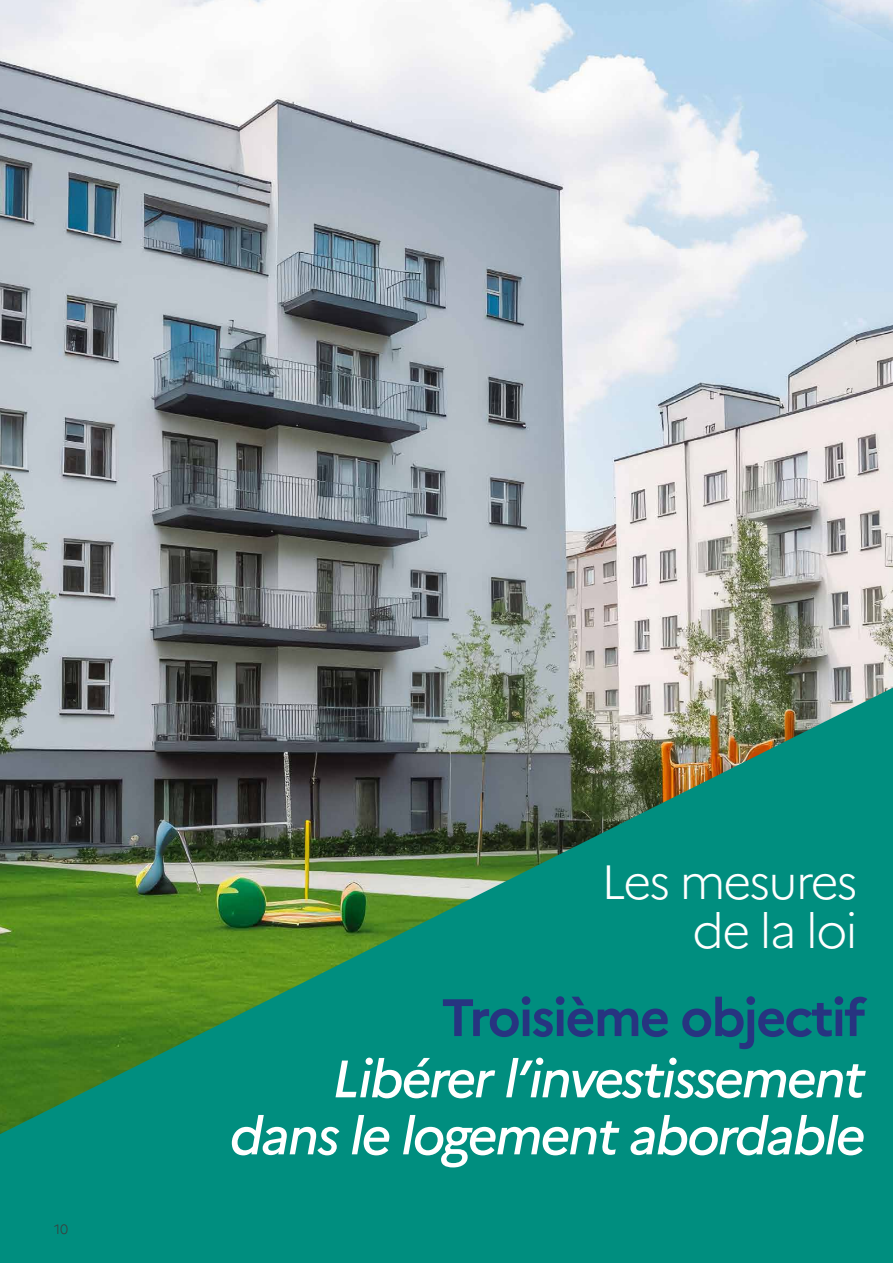
<style>
.page{position:relative;width:893px;height:1263px;background:#fff}
.page>*{position:absolute;margin:0;border:0;box-sizing:border-box;transform-origin:0 0}
.t1{font:700 57.75px "Marianne";letter-spacing:-.03em;color:#fff}
.t2{font:italic 500 52.5px/57px "Marianne";letter-spacing:-.04em;color:#fff;text-align:right}
.t3{font:700 52.5px "Marianne";letter-spacing:-.04em;color:#273480}
.t4{font:300 48px/49.5px "Marianne";letter-spacing:-.04em;color:#fff;text-align:right}
.t5{font:300 13.5px "Marianne";color:#3c3c3b}
</style>
<div class="page">
<img style="left:0;top:0;width:893px;height:685px">
<img style="left:0;top:685px;width:893px;height:578px">
<svg style="left:685px;top:0;width:208px;height:577px;background:#c7d4de"></svg>
<p class="t5" style="left:54px;top:1218px;width:16px">10</p>
<p class="t4" style="left:601px;top:853px;width:258px">Les mesures de la loi</p>
<p class="t3" style="left:441px;top:985px;width:426px">Troisième objectif</p>
<p class="t2" style="left:230px;top:1046px;width:637px">Libérer l’investissement dans le logement abordable</p>
<p class="t1" style="left:465px;top:1084px;width:378px">Mieux se loger</p>
</div>
